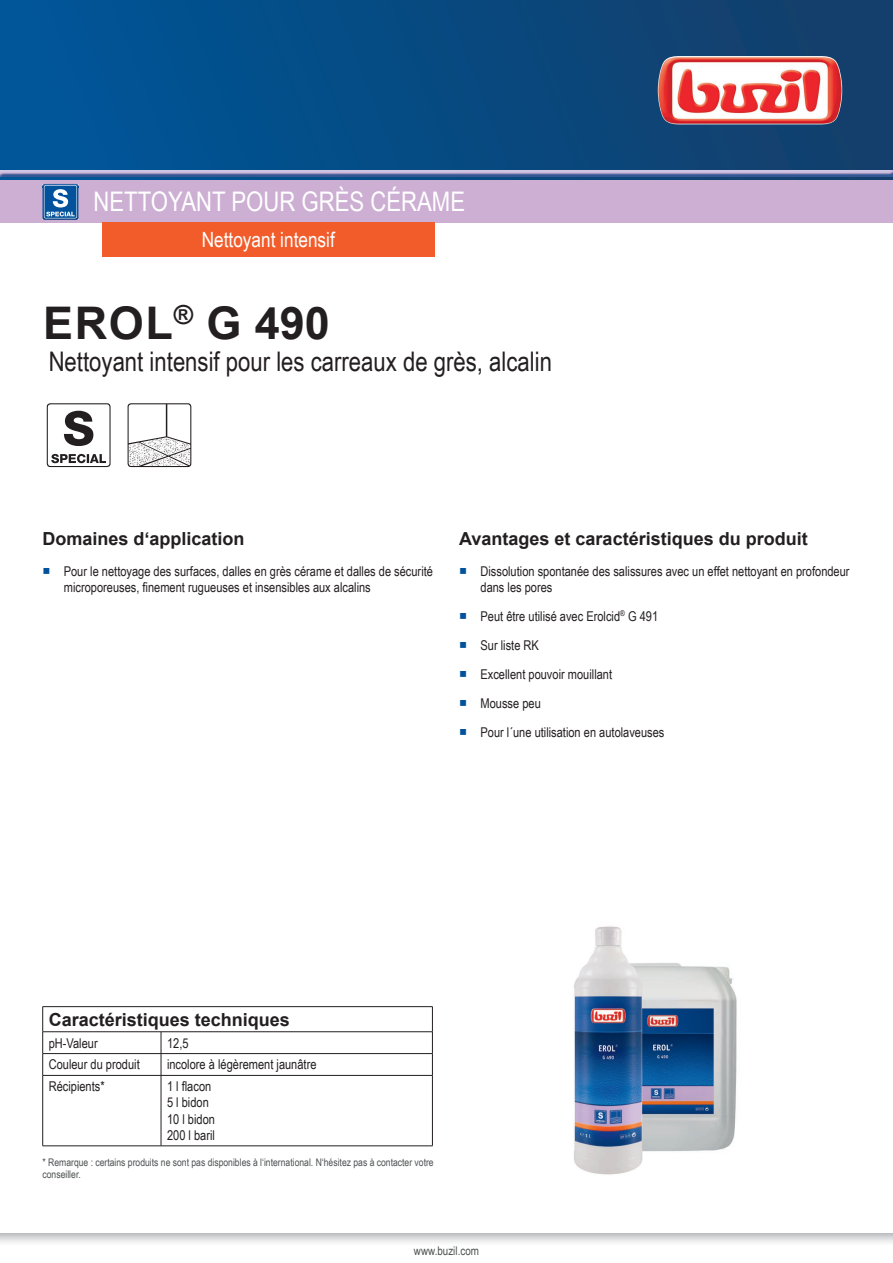
<style>
.page{position:relative;width:893px;height:1263px;background:#fff}
.page>*{position:absolute;margin:0;border:0;box-sizing:border-box;transform-origin:0 0}
.t1{font:700 45px "Arial";letter-spacing:.035em;color:#231f20}
.t2{font:27px "Arial Narrow";color:#231f20}
.t3{font:27px "Arial Narrow";color:#fff}
.t4{font:21px "Arial Narrow";color:#fff}
.t5{font:700 18px "Arial";color:#231f20}
.t6{font:13.5px/16.2px "Arial Narrow";color:#231f20}
.t7{font:12px "Arial Narrow";color:#4e5151}
.t8{font:10.5px/11.7px "Arial Narrow";color:#4d5152}
.s1{font-family:"Arial Unicode MS";color:#01519b}
</style>
<div class="page">
<svg style="left:0;top:1233px;width:893px;height:10px"></svg>
<hr style="left:43px;top:1006px;width:118px;height:1px;background:#231f20">
<hr style="left:161px;top:1006px;width:272px;height:1px;background:#231f20">
<hr style="left:43px;top:1031px;width:118px;height:1px;background:#231f20">
<hr style="left:161px;top:1031px;width:272px;height:1px;background:#231f20">
<hr style="left:43px;top:1053px;width:118px;height:1px;background:#231f20">
<svg style="left:42px;top:1007px;width:1px;height:68px"></svg>
<hr style="left:161px;top:1053px;width:272px;height:1px;background:#231f20">
<svg style="left:161px;top:1032px;width:1px;height:43px"></svg>
<svg style="left:432px;top:1007px;width:1px;height:68px"></svg>
<hr style="left:43px;top:1075px;width:118px;height:1px;background:#231f20">
<hr style="left:42px;top:1075px;width:1px;height:71px;background:#231f20">
<hr style="left:161px;top:1075px;width:272px;height:1px;background:#231f20">
<hr style="left:161px;top:1075px;width:1px;height:71px;background:#231f20">
<hr style="left:432px;top:1075px;width:1px;height:71px;background:#231f20">
<hr style="left:43px;top:1145px;width:118px;height:1px;background:#231f20">
<hr style="left:161px;top:1145px;width:272px;height:1px;background:#231f20">
<img style="left:573px;top:926px;width:164px;height:249px">
<svg style="left:47px;top:403px;width:64px;height:64px"></svg>
<svg style="left:128px;top:403px;width:63px;height:64px"></svg>
<div style="left:0;top:0;width:893px;height:180px;background:linear-gradient(to right,#00569a,#143e69)"></div>
<img style="left:658px;top:56px;width:184px;height:68px">
<div style="left:0;top:169px;width:893px;height:8px;background:#015599;opacity:.75"></div>
<div style="left:0;top:180px;width:893px;height:43px;background:#ccafd3"></div>
<img style="left:43px;top:184px;width:35px;height:36px">
<svg style="left:44px;top:185px;width:35px;height:33px"></svg>
<div style="left:102px;top:223px;width:333px;height:34px;background:#f15c2a"></div>
<h2 class="t3" style="left:94px;top:182px;width:373px">NETTOYANT POUR GRÈS CÉRAME</h2>
<h3 class="t4" style="left:202px;top:225px;width:135px">Nettoyant intensif</h3>
<h1 class="t1" style="left:43px;top:291px;width:288px">EROL<sup>®</sup> G 490</h1>
<h2 class="t2" style="left:49px;top:342px;width:505px">Nettoyant intensif pour les carreaux de grès, alcalin</h2>
<h3 class="t5" style="left:43px;top:526px;width:204px">Domaines d‘application</h3>
<p class="t6" style="left:64px;top:562px;width:371px;text-indent:-21px"><span class="s1">■</span> Pour le nettoyage des surfaces, dalles en grès cérame et dalles de sécurité microporeuses, finement rugueuses et insensibles aux alcalins</p>
<h3 class="t5" style="left:459px;top:526px;width:350px">Avantages et caractéristiques du produit</h3>
<p class="t6" style="left:480px;top:562px;width:371px;text-indent:-21px"><span class="s1">■</span> Dissolution spontanée des salissures avec un effet nettoyant en profondeur dans les pores</p>
<p class="t6" style="left:459px;top:607px;width:200px"><span class="s1">■</span> Peut être utilisé avec Erolcid<sup>®</sup> G 491</p>
<p class="t6" style="left:459px;top:636px;width:81px"><span class="s1">■</span> Sur liste RK</p>
<p class="t6" style="left:459px;top:665px;width:154px"><span class="s1">■</span> Excellent pouvoir mouillant</p>
<p class="t6" style="left:459px;top:694px;width:83px"><span class="s1">■</span> Mousse peu</p>
<p class="t6" style="left:459px;top:723px;width:207px"><span class="s1">■</span> Pour l´une utilisation en autolaveuses</p>
<h3 class="t5" style="left:49px;top:1007px;width:243px">Caractéristiques techniques</h3>
<p class="t6" style="left:49px;top:1034px;width:51px">pH-Valeur</p>
<p class="t6" style="left:167px;top:1034px;width:23px">12,5</p>
<p class="t6" style="left:49px;top:1056px;width:93px">Couleur du produit</p>
<p class="t6" style="left:167px;top:1056px;width:151px">incolore à légèrement jaunâtre</p>
<p class="t6" style="left:49px;top:1078px;width:57px">Récipients*</p>
<p class="t6" style="left:167px;top:1078px;width:50px">1 l flacon<br>5 l bidon<br>10 l bidon<br>200 l baril</p>
<p class="t8" style="left:43px;top:1156px;width:393px">* Remarque : certains produits ne sont pas disponibles à l‘international. N‘hésitez pas à contacter votre conseiller.</p>
<p class="t7" style="left:414px;top:1242px;width:67px">www.buzil.com</p>
</div>
